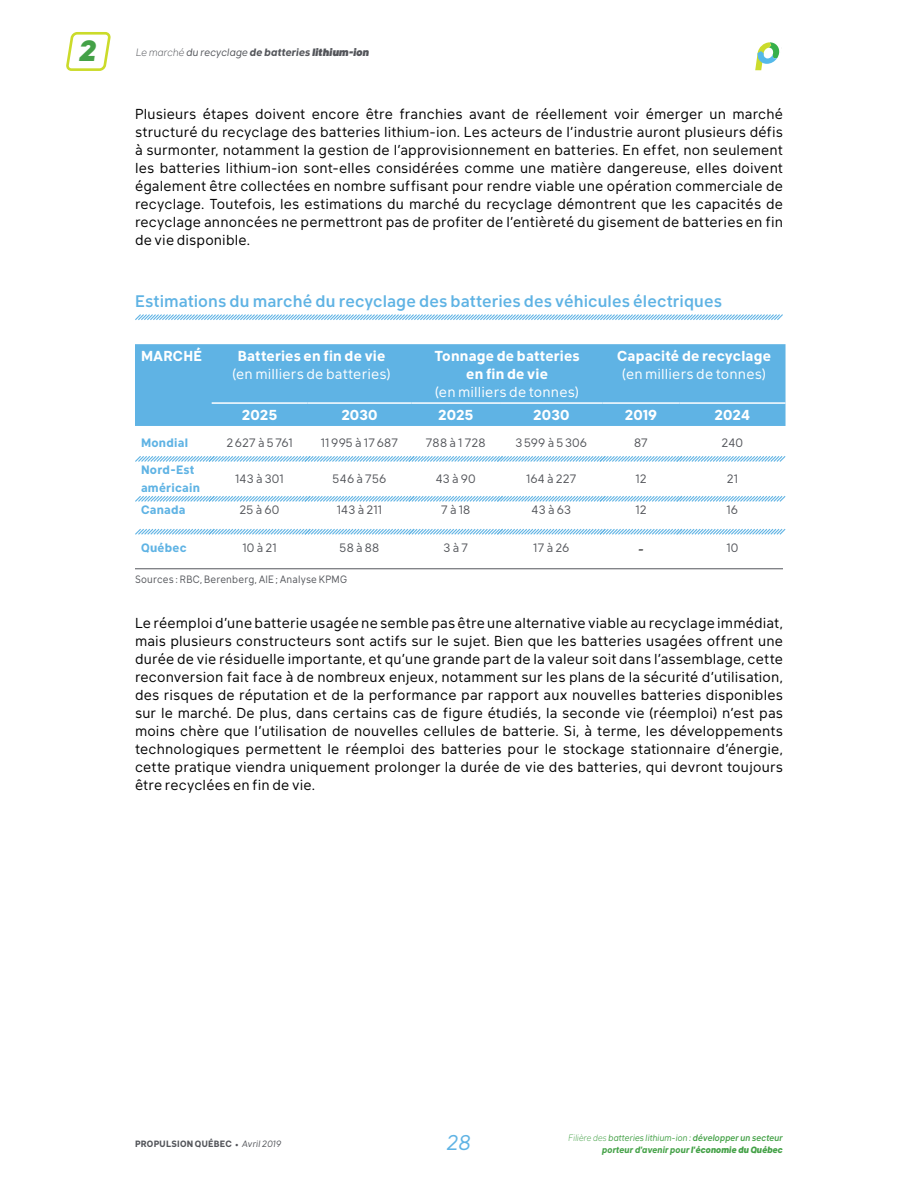
<style>
.page{position:relative;width:918px;height:1188px;background:#fff}
.page>*{position:absolute;margin:0;border:0;box-sizing:border-box;transform-origin:0 0}
.t1{font:italic 800 28.95px "Klima";color:#44a147}
.t2{font:italic 21px "Klima";color:#5fb3e4}
.t3{font:18px "Minion Pro";color:#000}
.t4{font:500 16.5px "Klima";letter-spacing:.01em;color:#5fb3e4}
.t5{font:14.25px/18px "Klima";letter-spacing:.015em;color:#000;text-align:justify}
.t6{font:700 14.25px/18px "Klima";letter-spacing:.015em;color:#fff;text-align:center}
.t7{font:14.25px "Klima";letter-spacing:.015em;color:#fff}
.t8{font:12px "Klima";letter-spacing:.01em;color:#54565b}
.t9{font:700 12px/18px "Klima";letter-spacing:.025em;color:#5fb3e4}
.t10{font:italic 10.5px "Klima";color:#54565b}
.t11{font:10.5px "Klima";letter-spacing:.02em;color:#54565b;scale:.95 1}
.t12{font:italic 9px "Klima";color:#44a147;scale:.96 1}
.t13{font:italic 700 9px "Klima";color:#44a147;scale:.96 1}
.t14{font:700 9px "Klima";letter-spacing:.025em;color:#54565b}
.s1{font-weight:300}
.s2{font-weight:700}
.s3{font-weight:900}
.s4{font-family:"Minion Pro";font-weight:400}
.s5{font-weight:400;font-style:italic}
.s6{font-weight:500}
.s7{font-weight:800}
</style>
<div class="page">
<svg style="left:66px;top:32px;width:44px;height:39px"></svg>
<svg style="left:755px;top:42px;width:25px;height:28px"></svg>
<svg style="left:135px;top:314px;width:648px;height:6px;background:#b5dbf2"></svg>
<hr style="left:135px;top:568px;width:648px;height:1px;background:#54565b">
<div style="left:135px;top:344px;width:651px;height:82px;background:#5fb3e4"></div>
<hr style="left:212px;top:402px;width:96px;height:2px;background:#fff">
<hr style="left:308px;top:402px;width:103px;height:2px;background:#fff">
<hr style="left:411px;top:402px;width:89px;height:2px;background:#fff">
<hr style="left:500px;top:402px;width:103px;height:2px;background:#fff">
<hr style="left:603px;top:402px;width:76px;height:2px;background:#fff">
<hr style="left:679px;top:402px;width:107px;height:2px;background:#fff">
<svg style="left:135px;top:456px;width:651px;height:6px"></svg>
<svg style="left:135px;top:495px;width:651px;height:7px"></svg>
<svg style="left:135px;top:528px;width:651px;height:7px"></svg>
<h1 class="t1" style="left:80px;top:25px;width:19px">2</h1>
<p class="t10" style="left:136px;top:43px;width:235px"><span class="s1">Le marché</span> du recyclage <span class="s2">de batteries</span> <span class="s3">lithium-ion</span></p>
<p class="t5" style="left:135px;top:104px;width:650px">Plusieurs étapes doivent encore être franchies avant de réellement voir émerger un marché structuré du recyclage des batteries lithium-ion. Les acteurs de l’industrie auront plusieurs défis à surmonter, notamment la gestion de l’approvisionnement en batteries. En effet, non seulement les batteries lithium-ion sont-elles considérées comme une matière dangereuse, elles doivent également être collectées en nombre suffisant pour rendre viable une opération commerciale de recyclage. Toutefois, les estimations du marché du recyclage démontrent que les capacités de recyclage annoncées ne permettront pas de profiter de l’entièreté du gisement de batteries en fin de vie disponible.</p>
<p class="t4" style="left:135px;top:288px;width:589px">Estimations du marché du recyclage des batteries des véhicules électriques</p>
<p class="t6" style="left:141px;top:345px;width:63px">MARCHÉ</p>
<p class="t6" style="left:238px;top:345px;width:149px">Batteries en fin de vie</p>
<p class="t7" style="left:232px;top:362px;width:160px">(en milliers de batteries)</p>
<p class="t6" style="left:617px;top:345px;width:155px">Capacité de recyclage</p>
<p class="t7" style="left:622px;top:362px;width:145px">(en milliers de tonnes)</p>
<p class="t6" style="left:434px;top:345px;width:147px">Tonnage de batteries en fin de vie</p>
<p class="t7" style="left:435px;top:380px;width:145px">(en milliers de tonnes)</p>
<p class="t6" style="left:242px;top:404px;width:37px">2025</p>
<p class="t6" style="left:341px;top:404px;width:38px">2030</p>
<p class="t6" style="left:438px;top:404px;width:37px">2025</p>
<p class="t6" style="left:533px;top:404px;width:38px">2030</p>
<p class="t6" style="left:625px;top:404px;width:34px">2019</p>
<p class="t6" style="left:715px;top:404px;width:37px">2024</p>
<p class="t9" style="left:141px;top:432px;width:49px">Mondial</p>
<p class="t8" style="left:226px;top:433px;width:68px">2627 à 5761</p>
<p class="t8" style="left:321px;top:433px;width:79px">11995 à 17687</p>
<p class="t8" style="left:426px;top:433px;width:61px">788 à 1 728</p>
<p class="t8" style="left:515px;top:433px;width:73px">3599 à 5306</p>
<p class="t8" style="left:634px;top:433px;width:15px">87</p>
<p class="t8" style="left:722px;top:433px;width:23px">240</p>
<p class="t9" style="left:141px;top:459px;width:60px">Nord-Est américain</p>
<p class="t8" style="left:235px;top:469px;width:50px">143 à 301</p>
<p class="t8" style="left:333px;top:469px;width:55px">546 à 756</p>
<p class="t8" style="left:436px;top:469px;width:42px">43 à 90</p>
<p class="t8" style="left:526px;top:469px;width:52px">164 à 227</p>
<p class="t8" style="left:635px;top:469px;width:13px">12</p>
<p class="t8" style="left:727px;top:469px;width:13px">21</p>
<p class="t9" style="left:141px;top:499px;width:46px">Canada</p>
<p class="t8" style="left:240px;top:500px;width:41px">25 à 60</p>
<p class="t8" style="left:337px;top:500px;width:47px">143 à 211</p>
<p class="t8" style="left:441px;top:500px;width:31px">7 à 18</p>
<p class="t8" style="left:532px;top:500px;width:41px">43 à 63</p>
<p class="t8" style="left:635px;top:500px;width:13px">12</p>
<p class="t8" style="left:727px;top:500px;width:13px">16</p>
<p class="t9" style="left:141px;top:538px;width:47px">Québec</p>
<p class="t8" style="left:242px;top:538px;width:36px">10 à 21</p>
<p class="t8" style="left:340px;top:538px;width:41px">58 à 88</p>
<p class="t8" style="left:443px;top:538px;width:26px">3 à 7</p>
<p class="t8" style="left:533px;top:538px;width:38px">17 à 26</p>
<p class="t3" style="left:638px;top:537px;width:8px">-</p>
<p class="t8" style="left:726px;top:538px;width:14px">10</p>
<p class="t11" style="left:135px;top:570px;width:225px">Sources : RBC, Berenberg, AIE; Analyse KPMG</p>
<p class="t5" style="left:135px;top:612px;width:650px">Le réemploi d’une batterie usagée ne semble pas être une alternative viable au recyclage immédiat, mais plusieurs constructeurs sont actifs sur le sujet. Bien que les batteries usagées offrent une durée de vie résiduelle importante, et qu’une grande part de la valeur soit dans l’assemblage, cette reconversion fait face à de nombreux enjeux, notamment sur les plans de la sécurité d’utilisation, des risques de réputation et de la performance par rapport aux nouvelles batteries disponibles sur le marché. De plus, dans certains cas de figure étudiés, la seconde vie (réemploi) n’est pas moins chère que l’utilisation de nouvelles cellules de batterie. Si, à terme, les développements technologiques permettent le réemploi des batteries pour le stockage stationnaire d’énergie, cette pratique viendra uniquement prolonger la durée de vie des batteries, qui devront toujours être recyclées en fin de vie.</p>
<p class="t14" style="left:135px;top:1136px;width:148px">PROPULSION QUÉBEC <span class="s4">•</span> <span class="s5">Avril 2019</span></p>
<p class="t12" style="left:569px;top:1130px;width:225px"><span class="s1">Filière des</span> batteries lithium-ion : <span class="s6">développer un secteur</span></p>
<h2 class="t2" style="left:447px;top:1125px;width:26px">28</h2>
<p class="t13" style="left:602px;top:1142px;width:190px">porteur d’avenir pour <span class="s7">l’économie du Québec</span></p>
</div>
